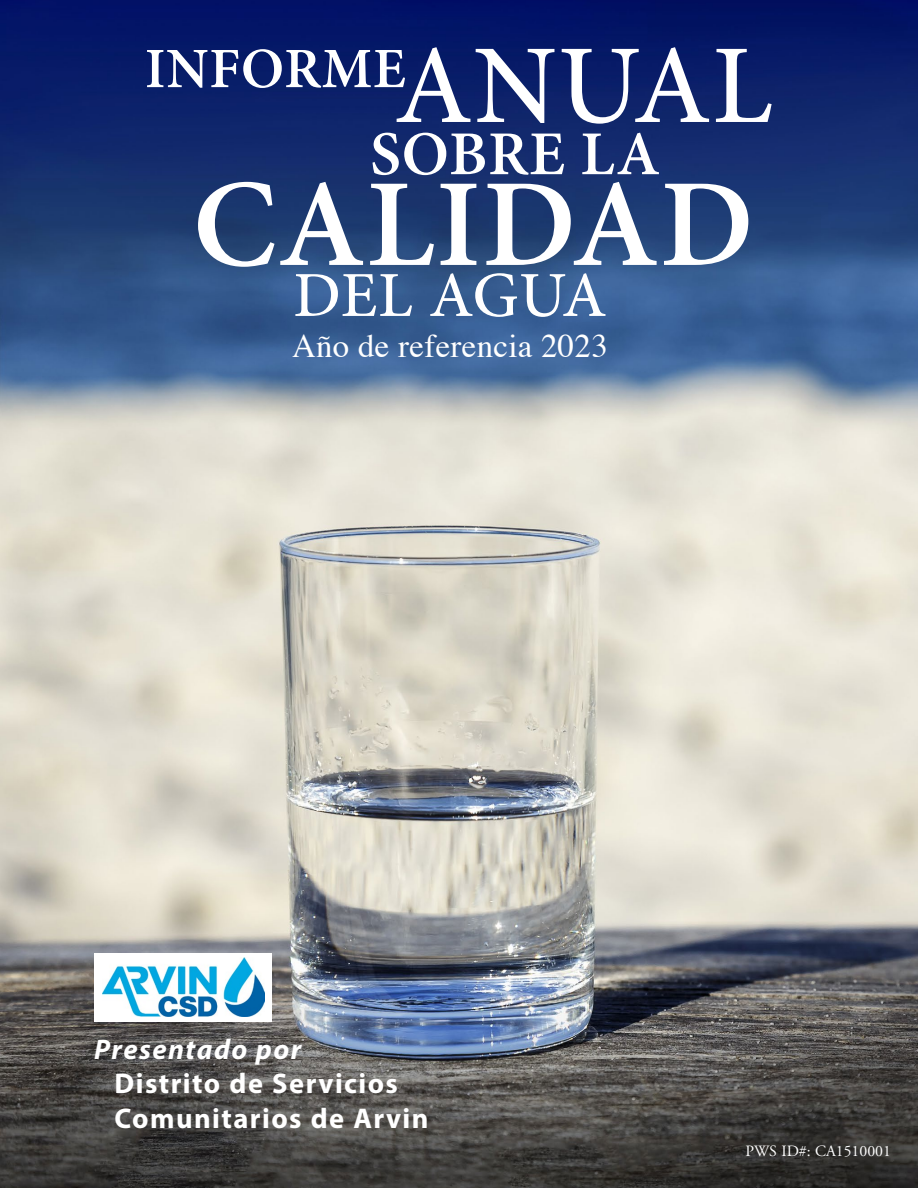
<style>
.page{position:relative;width:918px;height:1188px;background:#fff}
.page>*{position:absolute;margin:0;border:0;box-sizing:border-box;transform-origin:0 0}
.t1{font:600 124.95px "Minion Pro";letter-spacing:.01em;color:#fff}
.t2{font:500 64.2px "Minion Pro";color:#fff}
.t3{font:600 62.55px "Minion Pro";letter-spacing:.01em;color:#fff}
.t4{font:600 57.15px "Minion Pro";letter-spacing:.01em;color:#fff}
.t5{font:32.85px "Times";letter-spacing:.01em;color:#fff}
.Town_Name_24_White{font:700 28.5px/34.2px "Myriad Pro";letter-spacing:.05em;color:#fff}
.Presented_By_24_White{font:italic 700 28.5px "Myriad Pro";letter-spacing:.05em;color:#fff}
.Paragraphs_24_White{font:15.75px "Adobe Garamond Pro";color:#fff}
.s1{font-weight:500;font-size:112.5px}
</style>
<div class="page">
<img style="left:0;top:0;width:918px;height:1188px">
<div style="left:94px;top:953px;width:178px;height:69px;background:#fff"></div>
<img style="left:102px;top:958px;width:162px;height:58px">
<h3 class="t4" style="left:145px;top:29px;width:630px">INFORME<span class="s1">ANUAL</span></h3>
<h3 class="t3" style="left:370px;top:111px;width:292px">SOBRE LA</h3>
<h1 class="t1" style="left:193px;top:139px;width:563px">CALIDAD</h1>
<h2 class="t2" style="left:293px;top:252px;width:315px">DEL AGUA</h2>
<p class="t5" style="left:292px;top:315px;width:317px">Año de referencia 2023</p>
<p class="Presented_By_24_White" style="left:94px;top:1031px;width:209px">Presentado por</p>
<p class="Town_Name_24_White" style="left:114px;top:1066px;width:316px">Distrito de Servicios<br>Comunitarios de Arvin</p>
<p class="Paragraphs_24_White" style="left:746px;top:1142px;width:147px">PWS ID#: CA1510001</p>
</div>
